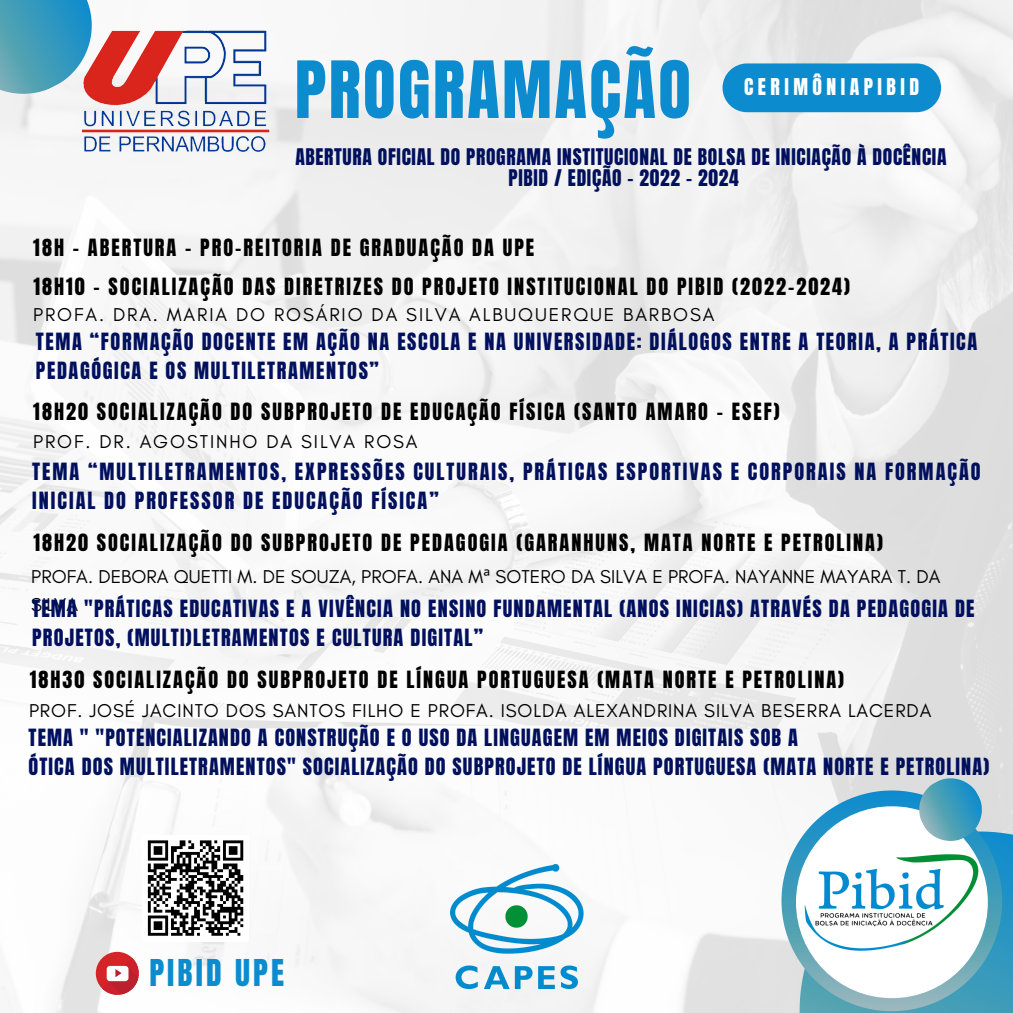
<style>
.page{position:relative;width:1013px;height:1013px;background:#fff}
.page>*{position:absolute;margin:0;border:0;box-sizing:border-box;transform-origin:0 0}
.t1{font:67px "Anton";letter-spacing:.035em;color:#0c8bce}
.t2{font:31.38px "Anton";letter-spacing:.1em;color:#0c8bce}
.t3{font:20.12px/39.6px "Anton";letter-spacing:.1em;color:#000}
.t4{font:20.12px/29px "Anton";letter-spacing:.06em;color:#01105d}
.t5{font:20.12px/29px "Anton";letter-spacing:.1em;color:#01105d}
.t6{font:20.12px/29px "Anton";letter-spacing:.08em;color:#01105d}
.t7{font:19.75px "Anton";letter-spacing:.225em;color:#fff}
.t8{font:19.5px/21.5px "Anton";letter-spacing:.035em;color:#01105d;text-align:center}
.t9{font:18.88px/27.2px "Glacial Indifference";letter-spacing:.005em;color:#000}
.t10{font:18.88px "Glacial Indifference";letter-spacing:.1em;color:#000}
.t11{font:18.88px "Glacial Indifference";letter-spacing:.05em;color:#000}
.s1{font-family:"Noto Sans"}
</style>
<div class="page">
<img style="left:0;top:0;width:1012px;height:1012px">
<svg style="left:743px;top:774px;width:269px;height:238px;fill:#f6f6f6"></svg>
<svg style="left:781px;top:790px;width:221px;height:221px;background:#78b5c9"></svg>
<img style="left:796px;top:806px;width:191px;height:192px;border-radius:50%">
<svg style="left:908px;top:767px;width:84px;height:84px"></svg>
<div style="left:722px;top:63px;width:219px;height:49px;background:#0c8bce;border-radius:24px"></div>
<svg style="left:0;top:0;width:116px;height:118px"></svg>
<img style="left:63px;top:25px;width:226px;height:132px">
<div style="left:96px;top:951px;width:43px;height:43px;background:#d42428;border-radius:50%"></div>
<svg style="left:102px;top:958px;width:39px;height:38px"></svg>
<img style="left:450px;top:864px;width:133px;height:124px">
<div style="left:142px;top:834px;width:107px;height:107px;background:#fff"></div>
<svg style="left:147px;top:840px;width:97px;height:96px"></svg>
<h1 class="t1" style="left:295px;top:42px;width:397px">PROGRAMAÇÃO</h1>
<p class="t7" style="left:744px;top:72px;width:176px">CERIMÔNIAPIBID</p>
<p class="t8" style="left:295px;top:146px;width:652px">ABERTURA OFICIAL DO PROGRAMA INSTITUCIONAL DE BOLSA DE INICIAÇÃO À DOCÊNCIA<br>PIBID / EDIÇÃO - 2022 - 2024</p>
<p class="t3" style="left:33px;top:228px;width:818px">18H – ABERTURA - PRO-REITORIA DE GRADUAÇÃO DA UPE<br>18H10 – SOCIALIZAÇÃO DAS DIRETRIZES DO PROJETO INSTITUCIONAL DO PIBID (2022-2024)</p>
<p class="t10" style="left:33px;top:303px;width:683px">PROFA. DRA. MARIA DO ROSÁRIO DA SILVA ALBUQUERQUE BARBOSA</p>
<p class="t6" style="left:36px;top:327px;width:942px">TEMA “FORMAÇÃO DOCENTE EM AÇÃO NA ESCOLA E NA UNIVERSIDADE: DIÁLOGOS ENTRE A TEORIA, A PRÁTICA<br>PEDAGÓGICA E OS MULTILETRAMENTOS”</p>
<p class="t3" style="left:33px;top:392px;width:748px">18H20 SOCIALIZAÇÃO DO SUBPROJETO DE EDUCAÇÃO FÍSICA (SANTO AMARO – ESEF)</p>
<p class="t10" style="left:33px;top:430px;width:386px">PROF. DR. AGOSTINHO DA SILVA ROSA</p>
<p class="t5" style="left:32px;top:457px;width:949px">TEMA “MULTILETRAMENTOS, EXPRESSÕES CULTURAIS, PRÁTICAS ESPORTIVAS E CORPORAIS NA FORMAÇÃO<br>INICIAL DO PROFESSOR DE EDUCAÇÃO FÍSICA”</p>
<p class="t3" style="left:33px;top:523px;width:851px">18H20 SOCIALIZAÇÃO DO SUBPROJETO DE PEDAGOGIA (GARANHUNS, MATA NORTE E PETROLINA)</p>
<p class="t9" style="left:31px;top:563px;width:910px">PROFA. DEBORA QUETTI M. DE SOUZA, PROFA. ANA M<span class="s1">ª</span> SOTERO DA SILVA E PROFA. NAYANNE MAYARA T. DA<br>SILVA</p>
<p class="t4" style="left:32px;top:594px;width:943px">TEMA "PRÁTICAS EDUCATIVAS E A VIVÊNCIA NO ENSINO FUNDAMENTAL (ANOS INICIAS) ATRAVÉS DA PEDAGOGIA DE<br>PROJETOS, (MULTI)LETRAMENTOS E CULTURA DIGITAL”</p>
<p class="t3" style="left:30px;top:659px;width:816px">18H30 SOCIALIZAÇÃO DO SUBPROJETO DE LÍNGUA PORTUGUESA (MATA NORTE E PETROLINA)</p>
<p class="t11" style="left:29px;top:699px;width:903px">PROF. JOSÉ JACINTO DOS SANTOS FILHO E PROFA. ISOLDA ALEXANDRINA SILVA BESERRA LACERDA</p>
<p class="t4" style="left:29px;top:723px;width:962px">TEMA " "POTENCIALIZANDO A CONSTRUÇÃO E O USO DA LINGUAGEM EM MEIOS DIGITAIS SOB A<br>ÓTICA DOS MULTILETRAMENTOS" SOCIALIZAÇÃO DO SUBPROJETO DE LÍNGUA PORTUGUESA (MATA NORTE E PETROLINA)</p>
<h2 class="t2" style="left:149px;top:950px;width:136px">PIBID UPE</h2>
</div>
